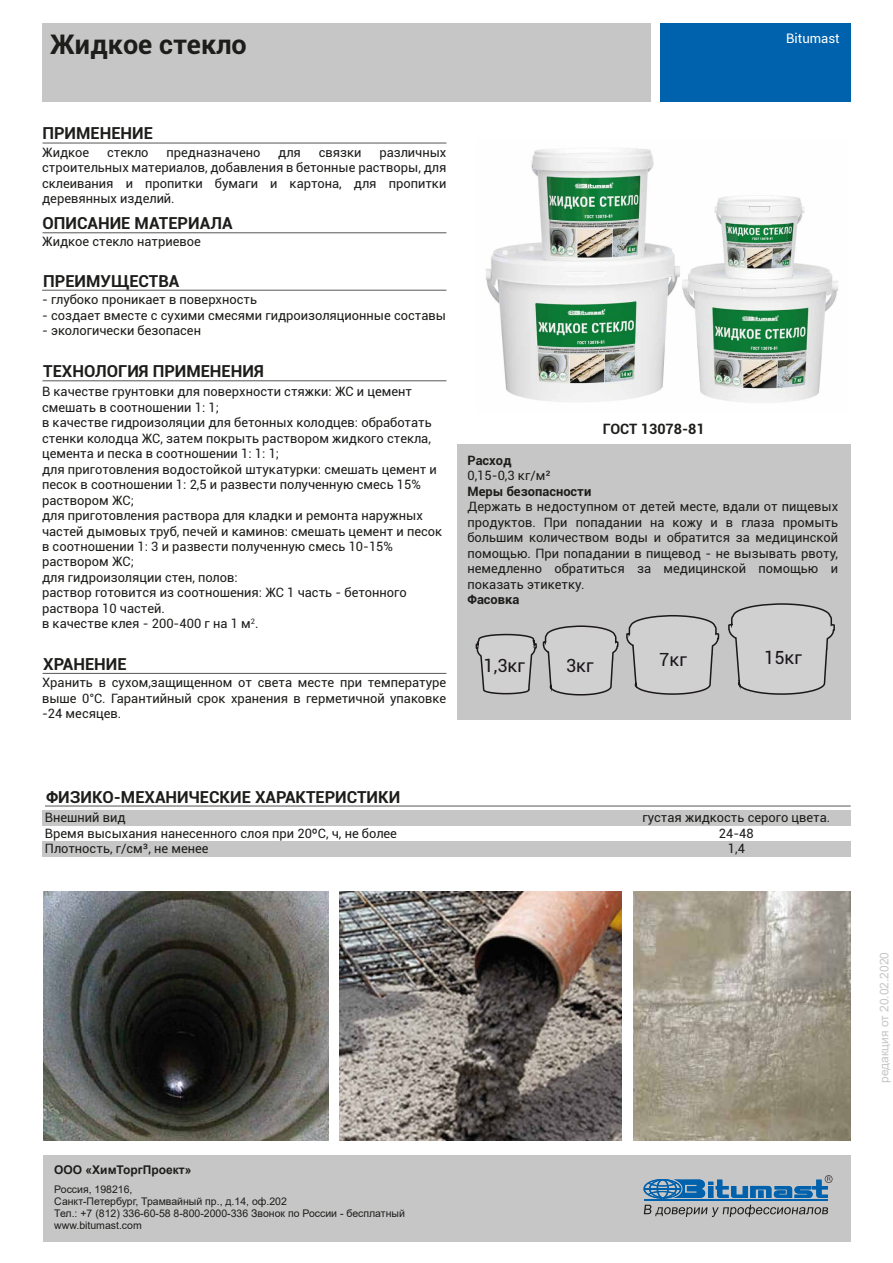
<style>
.page{position:relative;width:893px;height:1263px;background:#fff}
.page>*{position:absolute;margin:0;border:0;box-sizing:border-box;transform-origin:0 0}
.t1{font:700 27px "Roboto";color:#1d1d1b}
.t2{font:18.15px "Roboto";color:#1b171a}
.t3{font:700 16.5px "Roboto";color:#1d1d1b}
.t4{font:700 14.25px "Roboto";color:#1d1d1b}
.t5{font:13.05px "Roboto";color:#fff}
.t6{font:12.9px/15.5px "Roboto";color:#1d1d1b;text-align:justify}
.t7{font:700 12.9px "Roboto";color:#1d1d1b}
.t8{font:12px "Arial";color:#c6c6c6}
.t9{font:700 12px "Arial";color:#1d1d1b}
.t10{font:10.5px/12px "Arial";color:#1d1d1b}
</style>
<div class="page">
<div style="left:457px;top:444px;width:394px;height:275px;background:#c6c6c6"></div>
<div style="left:43px;top:1155px;width:808px;height:87px;background:#c6c6c6"></div>
<hr style="left:645px;top:1199px;width:183px;height:2px;background:#0061ad">
<svg style="left:643px;top:1175px;width:189px;height:23px"></svg>
<svg style="left:644px;top:1205px;width:184px;height:12px"></svg>
<div style="left:42px;top:23px;width:808px;height:79px;background:#c6c6c6"></div>
<div style="left:652px;top:20px;width:8px;height:87px;background:#fff"></div>
<div style="left:660px;top:23px;width:190px;height:79px;background:#0061ad"></div>
<div style="left:43px;top:810px;width:808px;height:16px;background:#c6c6c6"></div>
<div style="left:43px;top:841px;width:808px;height:15px;background:#c6c6c6"></div>
<hr style="left:42px;top:673px;width:404px;height:1px;background:#575756">
<hr style="left:42px;top:290px;width:404px;height:1px;background:#575756">
<hr style="left:42px;top:232px;width:404px;height:1px;background:#575756">
<hr style="left:42px;top:143px;width:404px;height:1px;background:#575756">
<hr style="left:45px;top:806px;width:806px;height:1px;background:#575756">
<hr style="left:42px;top:380px;width:404px;height:1px;background:#575756">
<img style="left:43px;top:892px;width:286px;height:249px">
<img style="left:340px;top:892px;width:281px;height:249px">
<img style="left:633px;top:892px;width:218px;height:249px">
<img style="left:486px;top:148px;width:353px;height:255px">
<svg style="left:475px;top:625px;width:144px;height:95px"></svg>
<svg style="left:625px;top:615px;width:95px;height:105px"></svg>
<svg style="left:727px;top:603px;width:109px;height:117px"></svg>
<h1 class="t1" style="left:50px;top:25px;width:198px">Жидкое стекло</h1>
<p class="t5" style="left:786px;top:30px;width:55px">Bitumast</p>
<p class="t3" style="left:42px;top:121px;width:112px">ПРИМЕНЕНИЕ</p>
<p class="t6" style="left:42px;top:144px;width:49px">Жидкое</p>
<p class="t6" style="left:107px;top:144px;width:43px">стекло</p>
<p class="t6" style="left:166px;top:144px;width:95px">предназначено</p>
<p class="t6" style="left:278px;top:144px;width:24px">для</p>
<p class="t6" style="left:319px;top:144px;width:44px">связки</p>
<p class="t6" style="left:42px;top:144px;width:406px;text-indent:337px">различных строительных материалов, добавления в бетонные растворы, для склеивания и пропитки бумаги и картона, для пропитки деревянных изделий.</p>
<p class="t3" style="left:42px;top:211px;width:192px">ОПИСАНИЕ МАТЕРИАЛА</p>
<p class="t6" style="left:42px;top:233px;width:160px">Жидкое стекло натриевое</p>
<p class="t3" style="left:43px;top:269px;width:138px">ПРЕИМУЩЕСТВА</p>
<p class="t6" style="left:42px;top:292px;width:217px">- глубоко проникает в поверхность</p>
<p class="t6" style="left:42px;top:307px;width:405px">- создает вместе с сухими смесями гидроизоляционные составы</p>
<p class="t6" style="left:42px;top:323px;width:160px">- экологически безопасен</p>
<p class="t3" style="left:43px;top:360px;width:222px">ТЕХНОЛОГИЯ ПРИМЕНЕНИЯ</p>
<p class="t6" style="left:42px;top:383px;width:402px;text-align:left">В качестве грунтовки для поверхности стяжки: ЖС и цемент смешать в соотношении 1: 1;<br>в качестве гидроизоляции для бетонных колодцев: обработать стенки колодца ЖС, затем покрыть раствором жидкого стекла, цемента и песка в соотношении 1: 1: 1;<br>для приготовления водостойкой штукатурки: смешать цемент и песок в соотношении 1: 2,5 и развести полученную смесь 15% раствором ЖС;<br>для приготовления раствора для кладки и ремонта наружных частей дымовых труб, печей и каминов: смешать цемент и песок в соотношении 1: 3 и развести полученную смесь 10-15% раствором ЖС;<br>для гидроизоляции стен, полов:<br>раствор готовится из соотношения: ЖС 1 часть - бетонного раствора 10 частей.<br>в качестве клея - 200-400 г на 1 м<sup>2</sup>.</p>
<p class="t3" style="left:43px;top:652px;width:85px">ХРАНЕНИЕ</p>
<p class="t6" style="left:42px;top:674px;width:406px">Хранить в сухом,защищенном от света месте при температуре выше 0°С. Гарантийный срок хранения в герметичной упаковке -24 месяцев.</p>
<p class="t4" style="left:603px;top:419px;width:103px">ГОСТ 13078-81</p>
<p class="t7" style="left:467px;top:451px;width:46px">Расход</p>
<p class="t6" style="left:467px;top:468px;width:85px">0,15-0,3 кг/м²</p>
<p class="t7" style="left:467px;top:482px;width:125px">Меры безопасности</p>
<p class="t6" style="left:467px;top:498px;width:372px">Держать в недоступном от детей месте, вдали от пищевых продуктов. При попадании на кожу и в глаза промыть большим количеством воды и обратится за медицинской помощью. При попадании в пищевод - не вызывать рвоту, немедленно обратиться за медицинской помощью и показать этикетку.</p>
<p class="t7" style="left:467px;top:591px;width:53px">Фасовка</p>
<h2 class="t2" style="left:484px;top:653px;width:43px">1,3кг</h2>
<h2 class="t2" style="left:566px;top:653px;width:29px">3кг</h2>
<h2 class="t2" style="left:659px;top:647px;width:29px">7кг</h2>
<h2 class="t2" style="left:764px;top:645px;width:39px">15кг</h2>
<p class="t3" style="left:46px;top:785px;width:356px">ФИЗИКО-МЕХАНИЧЕСКИЕ ХАРАКТЕРИСТИКИ</p>
<p class="t6" style="left:45px;top:809px;width:353px;text-align:left">Внешний вид<br>Время высыхания нанесенного слоя при 20ºС, ч, не более<br>Плотность, г/см³, не менее</p>
<p class="t6" style="left:642px;top:809px;width:189px;text-align:center">густая жидкость серого цвета.<br>24-48<br>1,4</p>
<p class="t9" style="left:54px;top:1161px;width:139px">ООО «ХимТоргПроект»</p>
<p class="t10" style="left:54px;top:1183px;width:352px">Россия, 198216,<br>Санкт-Петербург, Трамвайный пр., д.14, оф.202<br>Тел.: +7 (812) 336-60-58 8-800-2000-336 Звонок по России - бесплатный www.bitumast.com</p>
<p class="t8" style="left:876px;top:1083px;width:132px;rotate:-90deg">редакция от 20.02.2020</p>
</div>
